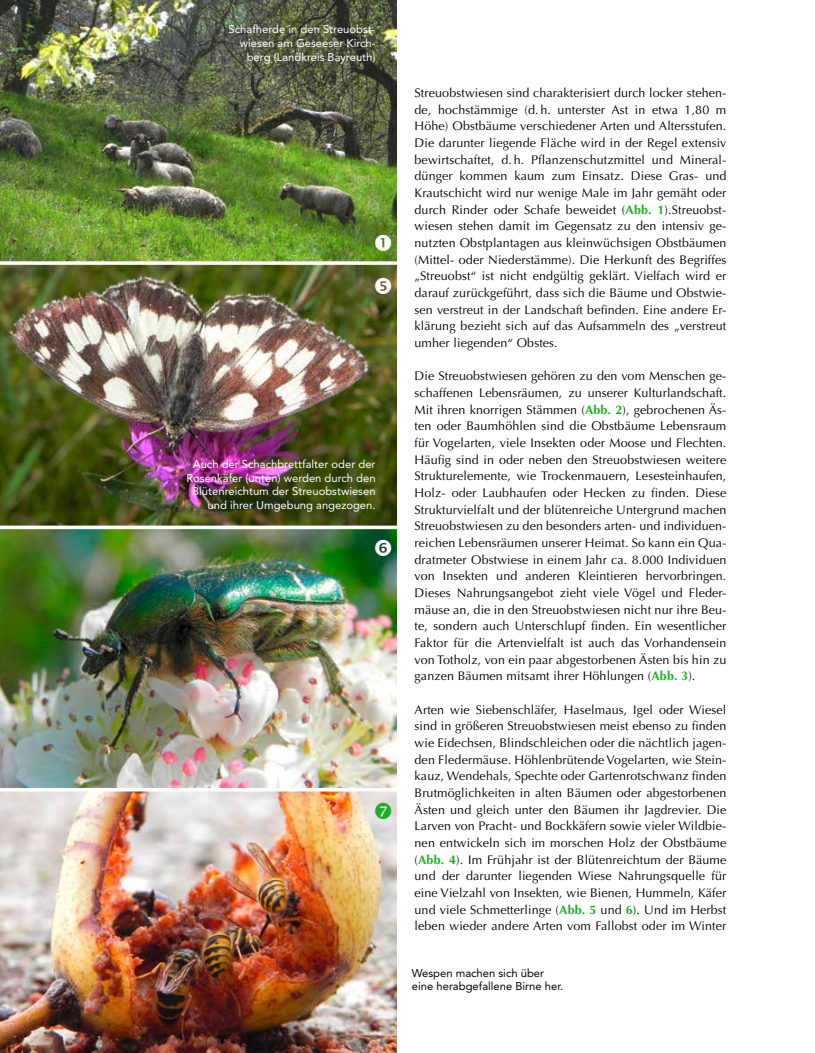
<style>
.page{position:relative;width:815px;height:1053px;background:#fff}
.page>*{position:absolute;margin:0;border:0;box-sizing:border-box;transform-origin:0 0}
.t1{font:12.5px/16.6px "Optima LT Std";letter-spacing:.01em;color:#000;text-align:justify}
.t2{font:11.25px/13.8px "Avenir LT Std";color:#fff;text-align:right}
.t3{font:11.25px/13.8px "Avenir LT Std";color:#000}
.s1{font-weight:700;color:#17b121}
</style>
<div class="page">
<img style="left:0;top:0;width:397px;height:1052px">
<svg style="left:0;top:261px;width:397px;height:4px"></svg>
<svg style="left:0;top:525px;width:397px;height:4px"></svg>
<hr style="left:0;top:788px;width:399px;height:3px;background:#fff">
<svg style="left:375px;top:234px;width:16px;height:17px"></svg>
<svg style="left:375px;top:277px;width:16px;height:16px"></svg>
<svg style="left:375px;top:539px;width:16px;height:17px"></svg>
<svg style="left:375px;top:802px;width:16px;height:16px"></svg>
<p class="t2" style="left:229px;top:23px;width:148px">Schafherde in den Streuobst&shy;wiesen am Geseeser Kirch&shy;berg (Landkreis Bayreuth)</p>
<p class="t2" style="left:186px;top:457px;width:191px">Auch der Schachbrettfalter oder der Rosenkäfer (unten) werden durch den Blütenreichtum der Streuobstwiesen und ihrer Umgebung angezogen.</p>
<p class="t1" style="left:415px;top:85px;width:313px">Streuobstwiesen sind charakterisiert durch locker stehen&shy;de, hochstämmige (d. h. unterster Ast in etwa 1,80 m Höhe) Obstbäume verschiedener Arten und Altersstufen.<br>Die darunter liegende Fläche wird in der Regel extensiv bewirtschaftet, d. h. Pflanzenschutzmittel und Mineral&shy;dünger kommen kaum zum Einsatz. Diese Gras- und Krautschicht wird nur wenige Male im Jahr gemäht oder durch Rinder oder Schafe beweidet (<span class="s1">Abb. 1</span>).Streuobst&shy;wiesen stehen damit im Gegensatz zu den intensiv ge&shy;nutzten Obstplantagen aus kleinwüchsigen Obstbäumen (Mittel- oder Niederstämme). Die Herkunft des Begriffes „Streuobst“ ist nicht endgültig geklärt. Vielfach wird er darauf zurückgeführt, dass sich die Bäume und Obstwie&shy;sen verstreut in der Landschaft befinden. Eine andere Er&shy;klärung bezieht sich auf das Aufsammeln des „verstreut umher liegenden“ Obstes.</p>
<p class="t1" style="left:415px;top:368px;width:313px">Die Streuobstwiesen gehören zu den vom Menschen ge&shy;schaffenen Lebensräumen, zu unserer Kulturlandschaft.<br>Mit ihren knorrigen Stämmen (<span class="s1">Abb. 2</span>), gebrochenen Äs&shy;ten oder Baumhöhlen sind die Obstbäume Lebensraum für Vogelarten, viele Insekten oder Moose und Flechten.<br>Häufig sind in oder neben den Streuobstwiesen weitere Strukturelemente, wie Trockenmauern, Lesesteinhaufen, Holz- oder Laubhaufen oder Hecken zu finden. Diese Strukturvielfalt und der blütenreiche Untergrund machen Streuobstwiesen zu den besonders arten- und individuen&shy;reichen Lebensräumen unserer Heimat. So kann ein Qua&shy;dratmeter Obstwiese in einem Jahr ca. 8.000 Individuen von Insekten und anderen Kleintieren hervorbringen.<br>Dieses Nahrungsangebot zieht viele Vögel und Fleder&shy;mäuse an, die in den Streuobstwiesen nicht nur ihre Beu&shy;te, sondern auch Unterschlupf finden. Ein wesentlicher Faktor für die Artenvielfalt ist auch das Vorhandensein von Totholz, von ein paar abgestorbenen Ästen bis hin zu ganzen Bäumen mitsamt ihrer Höhlungen (<span class="s1">Abb. 3</span>).</p>
<p class="t1" style="left:415px;top:701px;width:313px">Arten wie Siebenschläfer, Haselmaus, Igel oder Wiesel sind in größeren Streuobstwiesen meist ebenso zu finden wie Eidechsen, Blindschleichen oder die nächtlich jagen&shy;den Fledermäuse. Höhlenbrütende Vogelarten, wie Stein&shy;kauz, Wendehals, Spechte oder Gartenrotschwanz finden Brutmöglichkeiten in alten Bäumen oder abgestorbenen Ästen und gleich unter den Bäumen ihr Jagdrevier. Die Larven von Pracht- und Bockkäfern sowie vieler Wildbie&shy;nen entwickeln sich im morschen Holz der Obstbäume (<span class="s1">Abb. 4</span>). Im Frühjahr ist der Blütenreichtum der Bäume und der darunter liegenden Wiese Nahrungsquelle für eine Vielzahl von Insekten, wie Bienen, Hummeln, Käfer und viele Schmetterlinge (<span class="s1">Abb. 5</span> und <span class="s1">6</span>). Und im Herbst leben wieder andere Arten vom Fallobst oder im Winter</p>
<p class="t3" style="left:412px;top:965px;width:153px">Wespen machen sich über eine herabgefallene Birne her.</p>
</div>
